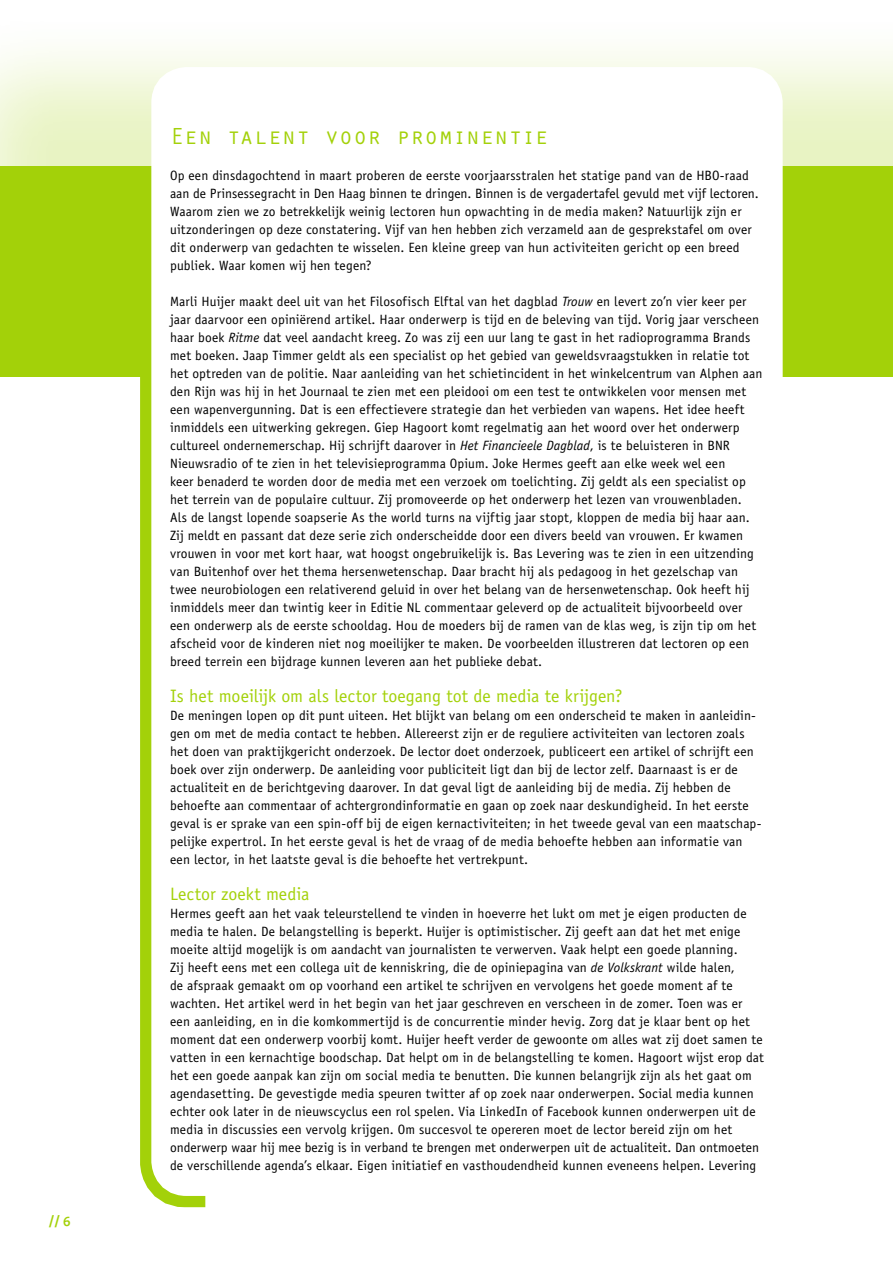
<style>
.page{position:relative;width:893px;height:1263px;background:#fff}
.page>*{position:absolute;margin:0;border:0;box-sizing:border-box;transform-origin:0 0}
.t1{font:24px "Orator Std";letter-spacing:-.01em;color:#a3d109}
.t2{font:18px "Officina Sans Std";color:#a3d109}
.t3{font:13.5px/18px "Officina Sans Std";letter-spacing:.01em;color:#000}
.t4{font:700 13.5px "Scala Sans";color:#a3d109}
.s1{font-style:italic}
</style>
<div class="page">
<svg style="left:140px;top:377px;width:66px;height:831px;background:#a8d316"></svg>
<div style="left:0;top:10px;width:893px;height:354px;background:#a3d109;opacity:.25"></div>
<div style="left:0;top:167px;width:893px;height:210px;background:#a3d109"></div>
<div style="left:170px;top:86px;width:594px;height:1091px;background:#fff;border-radius:17px"></div>
<div style="left:151px;top:67px;width:632px;height:1129px;border:38px solid #fff;border-radius:17px"></div>
<p class="t4" style="left:49px;top:1212px;width:23px">// 6</p>
<h1 class="t1" style="left:170px;top:119px;width:380px">Een talent voor prominentie</h1>
<p class="t3" style="left:170px;top:166px;width:590px">Op een dinsdagochtend in maart proberen de eerste voorjaarsstralen het statige pand van de HBO-raad aan de Prinsessegracht in Den Haag binnen te dringen. Binnen is de vergadertafel gevuld met vijf lectoren.<br>Waarom zien we zo betrekkelijk weinig lectoren hun opwachting in de media maken? Natuurlijk zijn er uitzonderingen op deze constatering. Vijf van hen hebben zich verzameld aan de gesprekstafel om over dit onderwerp van gedachten te wisselen. Een kleine greep van hun activiteiten gericht op een breed publiek. Waar komen wij hen tegen?</p>
<p class="t3" style="left:170px;top:292px;width:594px">Marli Huijer maakt deel uit van het Filosofisch Elftal van het dagblad <span class="s1">Trouw</span> en levert zo’n vier keer per jaar daarvoor een opiniërend artikel. Haar onderwerp is tijd en de beleving van tijd. Vorig jaar verscheen haar boek <span class="s1">Ritme</span> dat veel aandacht kreeg. Zo was zij een uur lang te gast in het radioprogramma Brands met boeken. Jaap Timmer geldt als een specialist op het gebied van geweldsvraagstukken in relatie tot het optreden van de politie. Naar aanleiding van het schietincident in het winkelcentrum van Alphen aan den Rijn was hij in het Journaal te zien met een pleidooi om een test te ontwikkelen voor mensen met een wapenvergunning. Dat is een effectievere strategie dan het verbieden van wapens. Het idee heeft inmiddels een uitwerking gekregen. Giep Hagoort komt regelmatig aan het woord over het onderwerp cultureel ondernemerschap. Hij schrijft daarover in <span class="s1">Het Financieele Dagblad</span>, is te beluisteren in BNR Nieuwsradio of te zien in het televisieprogramma Opium. Joke Hermes geeft aan elke week wel een<br>keer benaderd te worden door de media met een verzoek om toelichting. Zij geldt als een specialist op het terrein van de populaire cultuur. Zij promoveerde op het onderwerp het lezen van vrouwenbladen.<br>Als de langst lopende soapserie As the world turns na vijftig jaar stopt, kloppen de media bij haar aan.<br>Zij meldt en passant dat deze serie zich onderscheidde door een divers beeld van vrouwen. Er kwamen vrouwen in voor met kort haar, wat hoogst ongebruikelijk is. Bas Levering was te zien in een uitzending van Buitenhof over het thema hersenwetenschap. Daar bracht hij als pedagoog in het gezelschap van twee neurobiologen een relativerend geluid in over het belang van de hersenwetenschap. Ook heeft hij inmiddels meer dan twintig keer in Editie NL commentaar geleverd op de actualiteit bijvoorbeeld over een onderwerp als de eerste schooldag. Hou de moeders bij de ramen van de klas weg, is zijn tip om het afscheid voor de kinderen niet nog moeilijker te maken. De voorbeelden illustreren dat lectoren op een breed terrein een bijdrage kunnen leveren aan het publieke debat.</p>
<h2 class="t2" style="left:170px;top:685px;width:454px">Is het moeilijk om als lector toegang tot de media te krijgen?</h2>
<p class="t3" style="left:170px;top:706px;width:593px">De meningen lopen op dit punt uiteen. Het blijkt van belang om een onderscheid te maken in aanleidin&shy;gen om met de media contact te hebben. Allereerst zijn er de reguliere activiteiten van lectoren zoals het doen van praktijkgericht onderzoek. De lector doet onderzoek, publiceert een artikel of schrijft een boek over zijn onderwerp. De aanleiding voor publiciteit ligt dan bij de lector zelf. Daarnaast is er de actualiteit en de berichtgeving daarover. In dat geval ligt de aanleiding bij de media. Zij hebben de behoefte aan commentaar of achtergrondinformatie en gaan op zoek naar deskundigheid. In het eerste geval is er sprake van een spin-off bij de eigen kernactiviteiten; in het tweede geval van een maatschap&shy;pelijke expertrol. In het eerste geval is het de vraag of de media behoefte hebben aan informatie van een lector, in het laatste geval is die behoefte het vertrekpunt.</p>
<h2 class="t2" style="left:170px;top:883px;width:141px">Lector zoekt media</h2>
<p class="t3" style="left:170px;top:904px;width:595px">Hermes geeft aan het vaak teleurstellend te vinden in hoeverre het lukt om met je eigen producten de media te halen. De belangstelling is beperkt. Huijer is optimistischer. Zij geeft aan dat het met enige moeite altijd mogelijk is om aandacht van journalisten te verwerven. Vaak helpt een goede planning.<br>Zij heeft eens met een collega uit de kenniskring, die de opiniepagina van <span class="s1">de Volkskrant</span> wilde halen,<br>de afspraak gemaakt om op voorhand een artikel te schrijven en vervolgens het goede moment af te wachten. Het artikel werd in het begin van het jaar geschreven en verscheen in de zomer. Toen was er een aanleiding, en in die komkommertijd is de concurrentie minder hevig. Zorg dat je klaar bent op het moment dat een onderwerp voorbij komt. Huijer heeft verder de gewoonte om alles wat zij doet samen te vatten in een kernachtige boodschap. Dat helpt om in de belangstelling te komen. Hagoort wijst erop dat het een goede aanpak kan zijn om social media te benutten. Die kunnen belangrijk zijn als het gaat om agendasetting. De gevestigde media speuren twitter af op zoek naar onderwerpen. Social media kunnen echter ook later in de nieuwscyclus een rol spelen. Via LinkedIn of Facebook kunnen onderwerpen uit de media in discussies een vervolg krijgen. Om succesvol te opereren moet de lector bereid zijn om het onderwerp waar hij mee bezig is in verband te brengen met onderwerpen uit de actualiteit. Dan ontmoeten de verschillende agenda’s elkaar. Eigen initiatief en vasthoudendheid kunnen eveneens helpen. Levering</p>
</div>
